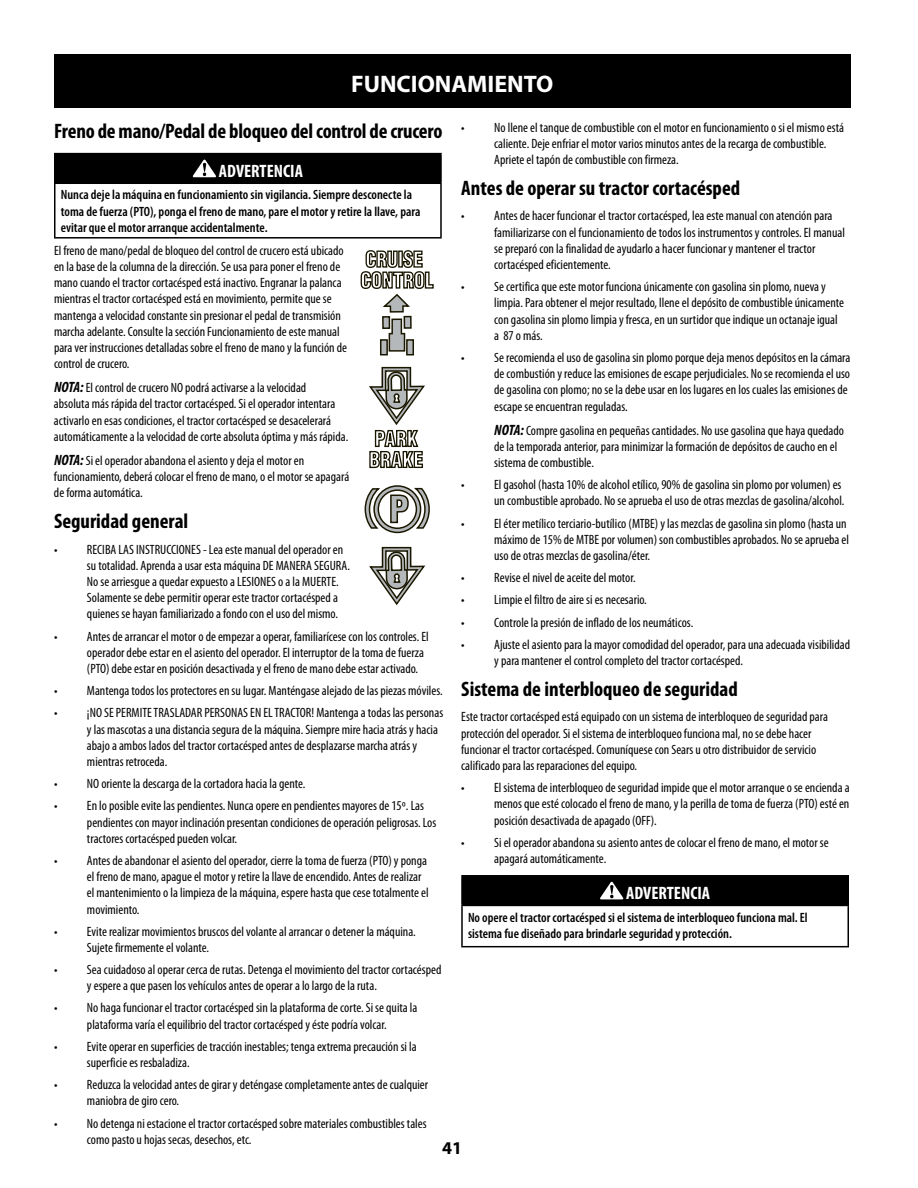
<style>
.page{position:relative;width:918px;height:1188px;background:#fff}
.page>*{position:absolute;margin:0;border:0;box-sizing:border-box;transform-origin:0 0}
.t1{font:700 24px "Myriad Pro";color:#fff}
.t2{font:700 condensed 21px "Myriad Pro";color:#000}
.t3{font:700 condensed 18px "Myriad Pro";color:#fff}
.t4{font:700 18px "Myriad Pro";color:#000}
.t5{font:condensed 13.5px/16.2px "Myriad Pro";color:#000}
.t6{font:600 condensed 13.5px/16.2px "Myriad Pro";color:#000}
.s1{font-weight:700;font-style:italic;font-size:15px}
</style>
<div class="page">
<div style="left:54px;top:54px;width:796px;height:54px;background:#000"></div>
<div style="left:55px;top:154px;width:386px;height:29px;background:#000"></div>
<hr style="left:54px;top:153px;width:388px;height:1px;background:#000">
<hr style="left:54px;top:154px;width:2px;height:29px;background:#000">
<hr style="left:440px;top:154px;width:2px;height:29px;background:#000">
<hr style="left:54px;top:183px;width:388px;height:1px;background:#000">
<hr style="left:54px;top:184px;width:2px;height:53px;background:#000">
<hr style="left:440px;top:184px;width:2px;height:53px;background:#000">
<hr style="left:54px;top:237px;width:388px;height:2px;background:#000">
<svg style="left:193px;top:160px;width:23px;height:17px"></svg>
<svg style="left:360px;top:250px;width:74px;height:355px"></svg>
<div style="left:462px;top:876px;width:386px;height:29px;background:#000"></div>
<hr style="left:461px;top:875px;width:388px;height:2px;background:#000">
<hr style="left:461px;top:877px;width:2px;height:28px;background:#000">
<svg style="left:848px;top:877px;width:1px;height:28px"></svg>
<hr style="left:461px;top:905px;width:388px;height:1px;background:#000">
<hr style="left:461px;top:906px;width:2px;height:40px;background:#000">
<hr style="left:848px;top:906px;width:1px;height:40px;background:#000">
<hr style="left:461px;top:946px;width:388px;height:1px;background:#000">
<svg style="left:600px;top:882px;width:24px;height:17px"></svg>
<h1 class="t1" style="left:351px;top:68px;width:204px">FUNCIONAMIENTO</h1>
<h2 class="t2" style="left:54px;top:118px;width:390px">Freno de mano/Pedal de bloqueo del control de crucero</h2>
<h3 class="t3" style="left:219px;top:160px;width:85px">ADVERTENCIA</h3>
<p class="t6" style="left:61px;top:187px;width:361px">Nunca deje la máquina en funcionamiento sin vigilancia. Siempre desconecte la toma de fuerza (PTO), ponga el freno de mano, pare el motor y retire la llave, para evitar que el motor arranque accidentalmente.</p>
<p class="t5" style="left:54px;top:242px;width:295px">El freno de mano/pedal de bloqueo del control de crucero está ubicado en la base de la columna de la dirección. Se usa para poner el freno de mano cuando el tractor cortacésped está inactivo. Engranar la palanca mientras el tractor cortacésped está en movimiento, permite que se mantenga a velocidad constante sin presionar el pedal de transmisión marcha adelante. Consulte la sección Funcionamiento de este manual para ver instrucciones detalladas sobre el freno de mano y la función de control de crucero.</p>
<p class="t5" style="left:54px;top:380px;width:296px"><span class="s1">NOTA:</span> El control de crucero NO podrá activarse a la velocidad<br>absoluta más rápida del tractor cortacésped. Si el operador intentara activarlo en esas condiciones, el tractor cortacésped se desacelerará automáticamente a la velocidad de corte absoluta óptima y más rápida.</p>
<p class="t5" style="left:54px;top:452px;width:297px"><span class="s1">NOTA:</span> Si el operador abandona el asiento y deja el motor en funcionamiento, deberá colocar el freno de mano, o el motor se apagará de forma automática.</p>
<h2 class="t2" style="left:54px;top:508px;width:136px">Seguridad general</h2>
<p class="t5" style="left:87px;top:541px;width:264px;text-indent:-33px">• RECIBA LAS INSTRUCCIONES - Lea este manual del operador en su totalidad. Aprenda a usar esta máquina DE MANERA SEGURA.<br>No se arriesgue a quedar expuesto a LESIONES o a la MUERTE.<br>Solamente se debe permitir operar este tractor cortacésped a quienes se hayan familiarizado a fondo con el uso del mismo.</p>
<p class="t5" style="left:87px;top:628px;width:343px;text-indent:-33px">• Antes de arrancar el motor o de empezar a operar, familiarícese con los controles. El operador debe estar en el asiento del operador. El interruptor de la toma de fuerza (PTO) debe estar en posición desactivada y el freno de mano debe estar activado.</p>
<p class="t5" style="left:54px;top:683px;width:390px">• Mantenga todos los protectores en su lugar. Manténgase alejado de las piezas móviles.</p>
<p class="t5" style="left:87px;top:705px;width:358px;text-indent:-33px">• ¡NO SE PERMITE TRASLADAR PERSONAS EN EL TRACTOR! Mantenga a todas las personas y las mascotas a una distancia segura de la máquina. Siempre mire hacia atrás y hacia abajo a ambos lados del tractor cortacésped antes de desplazarse marcha atrás y mientras retroceda.</p>
<p class="t5" style="left:54px;top:776px;width:253px">• NO oriente la descarga de la cortadora hacia la gente.</p>
<p class="t5" style="left:87px;top:798px;width:351px;text-indent:-33px">• En lo posible evite las pendientes. Nunca opere en pendientes mayores de 15º. Las pendientes con mayor inclinación presentan condiciones de operación peligrosas. Los tractores cortacésped pueden volcar.</p>
<p class="t5" style="left:87px;top:853px;width:343px;text-indent:-33px">• Antes de abandonar el asiento del operador, cierre la toma de fuerza (PTO) y ponga el freno de mano, apague el motor y retire la llave de encendido. Antes de realizar el mantenimiento o la limpieza de la máquina, espere hasta que cese totalmente el movimiento.</p>
<p class="t5" style="left:87px;top:923px;width:330px;text-indent:-33px">• Evite realizar movimientos bruscos del volante al arrancar o detener la máquina.<br>Sujete firmemente el volante.</p>
<p class="t5" style="left:87px;top:962px;width:356px;text-indent:-33px">• Sea cuidadoso al operar cerca de rutas. Detenga el movimiento del tractor cortacésped y espere a que pasen los vehículos antes de operar a lo largo de la ruta.</p>
<p class="t5" style="left:54px;top:1000px;width:365px;text-align:center">• No haga funcionar el tractor cortacésped sin la plataforma de corte. Si se quita la plataforma varía el equilibrio del tractor cortacésped y éste podría volcar.</p>
<p class="t5" style="left:87px;top:1039px;width:331px;text-indent:-33px">• Evite operar en superficies de tracción inestables; tenga extrema precaución si la superficie es resbaladiza.</p>
<p class="t5" style="left:87px;top:1077px;width:343px;text-indent:-33px">• Reduzca la velocidad antes de girar y deténgase completamente antes de cualquier maniobra de giro cero.</p>
<p class="t5" style="left:87px;top:1115px;width:341px;text-indent:-33px">• No detenga ni estacione el tractor cortacésped sobre materiales combustibles tales como pasto u hojas secas, desechos, etc.</p>
<p class="t5" style="left:494px;top:119px;width:351px;text-indent:-33px">• No llene el tanque de combustible con el motor en funcionamiento o si el mismo está caliente. Deje enfriar el motor varios minutos antes de la recarga de combustible.<br>Apriete el tapón de combustible con firmeza.</p>
<h2 class="t2" style="left:461px;top:175px;width:280px">Antes de operar su tractor cortacésped</h2>
<p class="t5" style="left:494px;top:208px;width:352px;text-indent:-33px">• Antes de hacer funcionar el tractor cortacésped, lea este manual con atención para familiarizarse con el funcionamiento de todos los instrumentos y controles. El manual se preparó con la finalidad de ayudarlo a hacer funcionar y mantener el tractor cortacésped eficientemente.</p>
<p class="t5" style="left:494px;top:279px;width:351px;text-indent:-33px">• Se certifica que este motor funciona únicamente con gasolina sin plomo, nueva y limpia. Para obtener el mejor resultado, llene el depósito de combustible únicamente con gasolina sin plomo limpia y fresca, en un surtidor que indique un octanaje igual a 87 o más.</p>
<p class="t5" style="left:494px;top:350px;width:358px;text-indent:-33px">• Se recomienda el uso de gasolina sin plomo porque deja menos depósitos en la cámara de combustión y reduce las emisiones de escape perjudiciales. No se recomienda el uso de gasolina con plomo; no se la debe usar en los lugares en los cuales las emisiones de escape se encuentran reguladas.</p>
<p class="t5" style="left:494px;top:422px;width:351px"><span class="s1">NOTA:</span> Compre gasolina en pequeñas cantidades. No use gasolina que haya quedado de la temporada anterior, para minimizar la formación de depósitos de caucho en el sistema de combustible.</p>
<p class="t5" style="left:461px;top:477px;width:385px;text-align:right">• El gasohol (hasta 10% de alcohol etílico, 90% de gasolina sin plomo por volumen) es un combustible aprobado. No se aprueba el uso de otras mezclas de gasolina/alcohol.</p>
<p class="t5" style="left:494px;top:515px;width:356px;text-indent:-33px">• El éter metílico terciario-butílico (MTBE) y las mezclas de gasolina sin plomo (hasta un máximo de 15% de MTBE por volumen) son combustibles aprobados. No se aprueba el uso de otras mezclas de gasolina/éter.</p>
<p class="t5" style="left:461px;top:570px;width:176px">• Revise el nivel de aceite del motor.</p>
<p class="t5" style="left:461px;top:592px;width:187px">• Limpie el filtro de aire si es necesario.</p>
<p class="t5" style="left:461px;top:614px;width:234px">• Controle la presión de inflado de los neumáticos.</p>
<p class="t5" style="left:494px;top:636px;width:357px;text-indent:-33px">• Ajuste el asiento para la mayor comodidad del operador, para una adecuada visibilidad y para mantener el control completo del tractor cortacésped.</p>
<h2 class="t2" style="left:461px;top:676px;width:278px">Sistema de interbloqueo de seguridad</h2>
<p class="t5" style="left:461px;top:709px;width:368px">Este tractor cortacésped está equipado con un sistema de interbloqueo de seguridad para protección del operador. Si el sistema de interbloqueo funciona mal, no se debe hacer funcionar el tractor cortacésped. Comuníquese con Sears u otro distribuidor de servicio calificado para las reparaciones del equipo.</p>
<p class="t5" style="left:494px;top:780px;width:357px;text-align:justify;text-indent:-33px">• El sistema de interbloqueo de seguridad impide que el motor arranque o se encienda a menos que esté colocado el freno de mano, y la perilla de toma de fuerza (PTO) esté en posición desactivada de apagado (OFF).</p>
<p class="t5" style="left:494px;top:835px;width:336px;text-indent:-33px">• Si el operador abandona su asiento antes de colocar el freno de mano, el motor se apagará automáticamente.</p>
<h3 class="t3" style="left:626px;top:882px;width:85px">ADVERTENCIA</h3>
<p class="t6" style="left:468px;top:909px;width:341px">No opere el tractor cortacésped si el sistema de interbloqueo funciona mal. El sistema fue diseñado para brindarle seguridad y protección.</p>
<h3 class="t4" style="left:442px;top:1137px;width:21px">41</h3>
</div>
